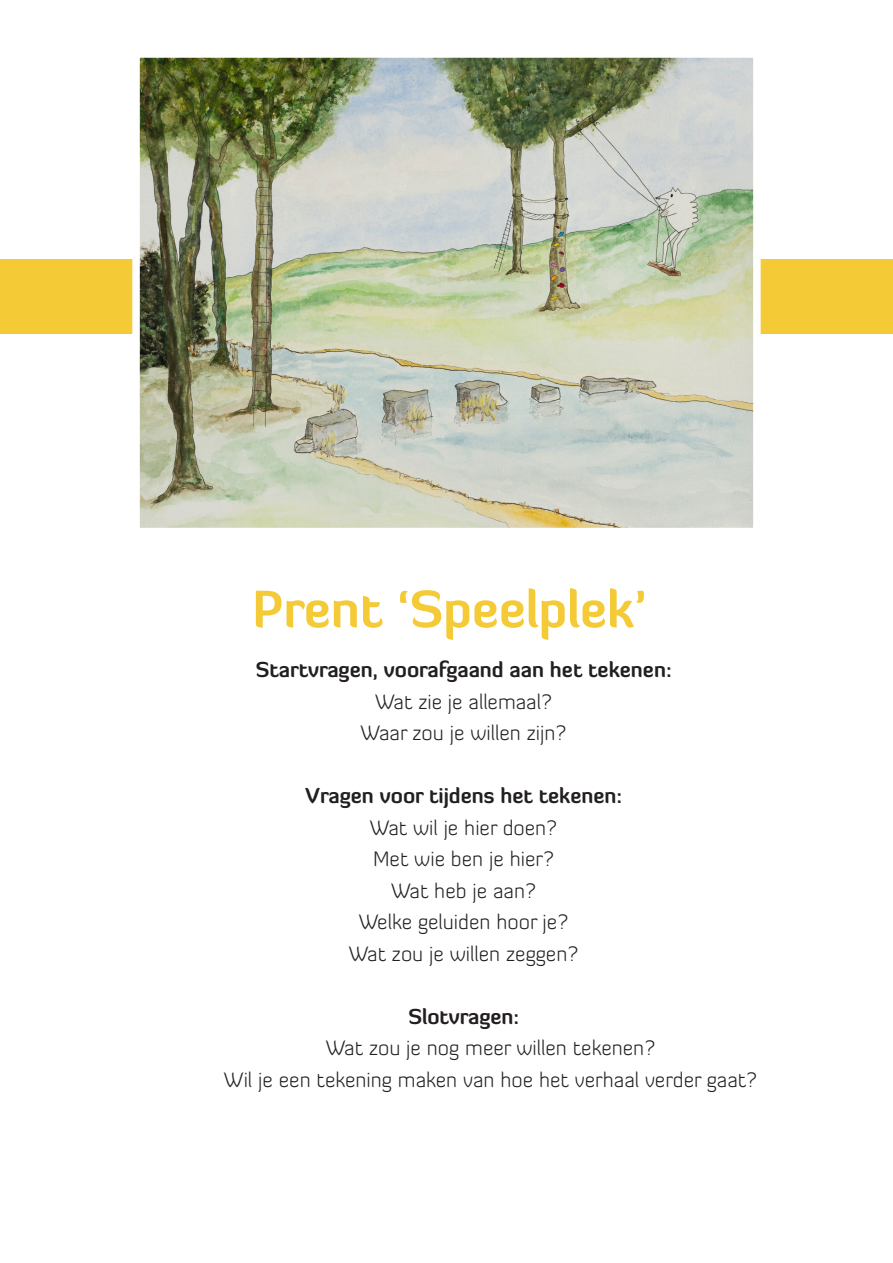
<style>
.page{position:relative;width:893px;height:1263px;background:#fff}
.page>*{position:absolute;margin:0;border:0;box-sizing:border-box;transform-origin:0 0}
.t1{font:700 51px "Diavlo";color:#f4ca37}
.t2{font:300 21px "Diavlo";color:#231f20}
.t3{font:700 21px "Diavlo";color:#231f20}
</style>
<div class="page">
<div style="left:0;top:259px;width:893px;height:75px;background:#f4ca37"></div>
<img style="left:141px;top:59px;width:611px;height:467px">
<div style="left:132px;top:50px;width:629px;height:485px;border:8px solid #fff"></div>
<p class="t1" style="left:252px;top:576px;width:396px">Prent ‘Speelplek’</p>
<p class="t3" style="left:256px;top:656px;width:417px">Startvragen, voorafgaand aan het tekenen:</p>
<p class="t2" style="left:375px;top:688px;width:178px">Wat zie je allemaal?</p>
<p class="t2" style="left:361px;top:720px;width:207px">Waar zou je willen zijn?</p>
<p class="t3" style="left:305px;top:782px;width:318px">Vragen voor tijdens het tekenen:</p>
<p class="t2" style="left:370px;top:814px;width:189px">Wat wil je hier doen?</p>
<p class="t2" style="left:373px;top:846px;width:182px">Met wie ben je hier?</p>
<p class="t2" style="left:391px;top:877px;width:146px">Wat heb je aan?</p>
<p class="t2" style="left:359px;top:909px;width:211px">Welke geluiden hoor je?</p>
<p class="t2" style="left:349px;top:940px;width:231px">Wat zou je willen zeggen?</p>
<p class="t3" style="left:408px;top:1003px;width:112px">Slotvragen:</p>
<p class="t2" style="left:326px;top:1035px;width:331px">Wat zou je nog meer willen tekenen?</p>
<p class="t2" style="left:224px;top:1066px;width:535px">Wil je een tekening maken van hoe het verhaal verder gaat?</p>
</div>
